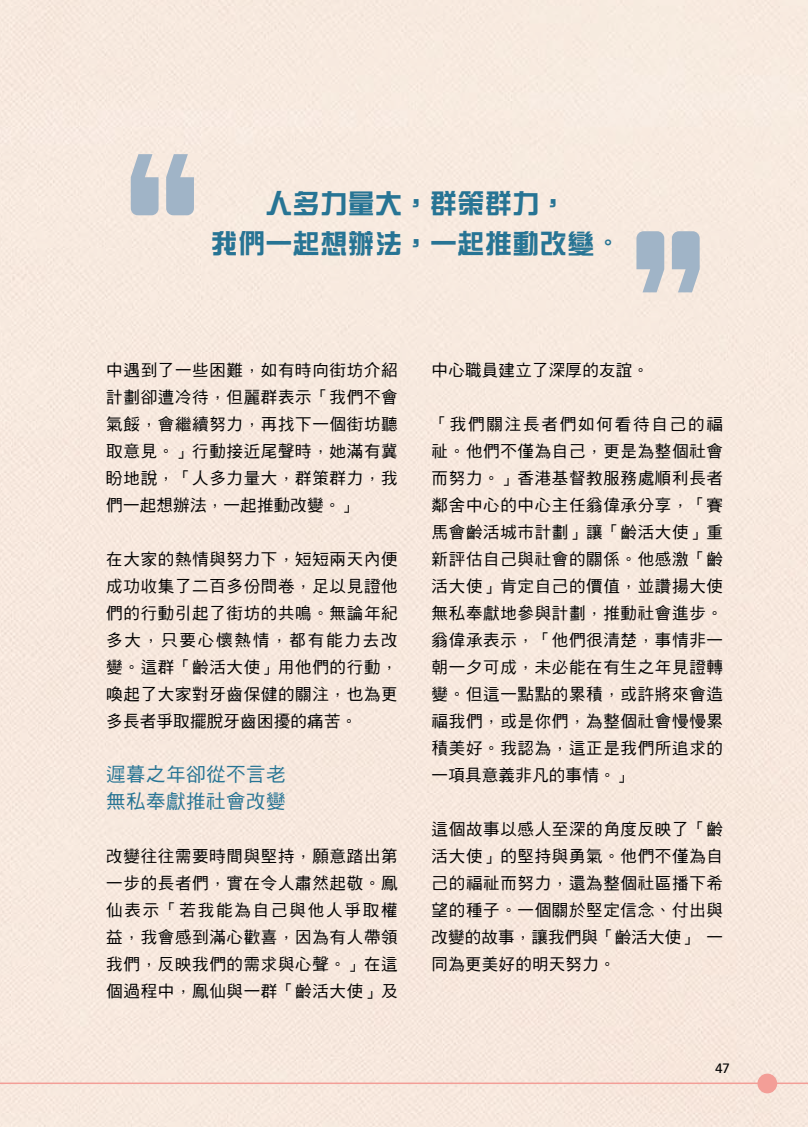
<style>
.page{position:relative;width:808px;height:1127px;background:#f7e9de}
.page>*{position:absolute;margin:0;border:0;box-sizing:border-box;transform-origin:0 0}
.t1{font:27px/40.5px "DF Zong Yi Bd HK BF";letter-spacing:.015em;color:#277494;text-align:center}
.t2{font:19.5px/27px "DF Hei Md HKSCS U";letter-spacing:.025em;color:#277494}
.t3{font:16.5px/27px "DF Hei Md HKSCS U";letter-spacing:.04em;color:#000;text-align:justify}
.t4{font:16.5px "DF Hei Md HKSCS U";letter-spacing:.015em;color:#000}
.t5{font:500 13.5px "Avenir";color:#000}
</style>
<div class="page">
<hr style="left:0;top:1082px;width:808px;height:2px;background:#f39e97">
<div style="left:757px;top:1073px;width:20px;height:20px;background:#f39e97;border-radius:50%"></div>
<svg style="left:131px;top:154px;width:28px;height:61px"></svg>
<svg style="left:166px;top:154px;width:28px;height:61px"></svg>
<svg style="left:672px;top:231px;width:28px;height:61px"></svg>
<svg style="left:636px;top:231px;width:28px;height:61px"></svg>
<h1 class="t1" style="left:211px;top:184px;width:413px">人多力量大，群策群力，<br>我們一起想辦法，一起推動改變。</h1>
<p class="t3" style="left:106px;top:357px;width:293px">中遇到了一些困難，如有時向街坊介紹計劃卻遭冷待，但麗群表示「我們不會氣餒，會繼續努力，再找下一個街坊聽取意見。」行動接近尾聲時，她滿有冀盼地說，「人多力量大，群策群力，我們一起想辦法，一起推動改變。」</p>
<p class="t3" style="left:106px;top:545px;width:293px">在大家的熱情與努力下，短短兩天內便成功收集了二百多份問卷，足以見證他們的行動引起了街坊的共鳴。無論年紀多大，只要心懷熱情，都有能力去改變。這群「齡活大使」用他們的行動，喚起了大家對牙齒保健的關注，也為更多長者爭取擺脫牙齒困擾的痛苦。</p>
<p class="t2" style="left:106px;top:761px;width:181px">遲暮之年卻從不言老無私奉獻推社會改變</p>
<p class="t3" style="left:106px;top:843px;width:293px">改變往往需要時間與堅持，願意踏出第一步的長者們，實在令人肅然起敬。鳯仙表示「若我能為自己與他人爭取權益，我會感到滿心歡喜，因為有人帶領我們，反映我們的需求與心聲。」在這個過程中，鳯仙與一群「齡活大使」及</p>
<p class="t4" style="left:432px;top:362px;width:219px">中心職員建立了深厚的友誼。</p>
<p class="t3" style="left:432px;top:410px;width:293px">「我們關注長者們如何看待自己的福祉。他們不僅為自己，更是為整個社會而努力。」香港基督教服務處順利長者鄰舍中心的中心主任翁偉承分享，「賽馬會齡活城市計劃」讓「齡活大使」重新評估自己與社會的關係。他感激「齡活大使」肯定自己的價值，並讚揚大使無私奉獻地參與計劃，推動社會進步。翁偉承表示，「他們很清楚，事情非一朝一夕可成，未必能在有生之年見證轉變。但這一點點的累積，或許將來會造福我們，或是你們，為整個社會慢慢累積美好。我認為，這正是我們所追求的一項具意義非凡的事情。」</p>
<p class="t3" style="left:432px;top:815px;width:293px">這個故事以感人至深的角度反映了「齡活大使」的堅持與勇氣。他們不僅為自己的福祉而努力，還為整個社區播下希望的種子。一個關於堅定信念、付出與改變的故事，讓我們與「齡活大使」一同為更美好的明天努力。</p>
<p class="t5" style="left:715px;top:1056px;width:17px">47</p>
</div>
